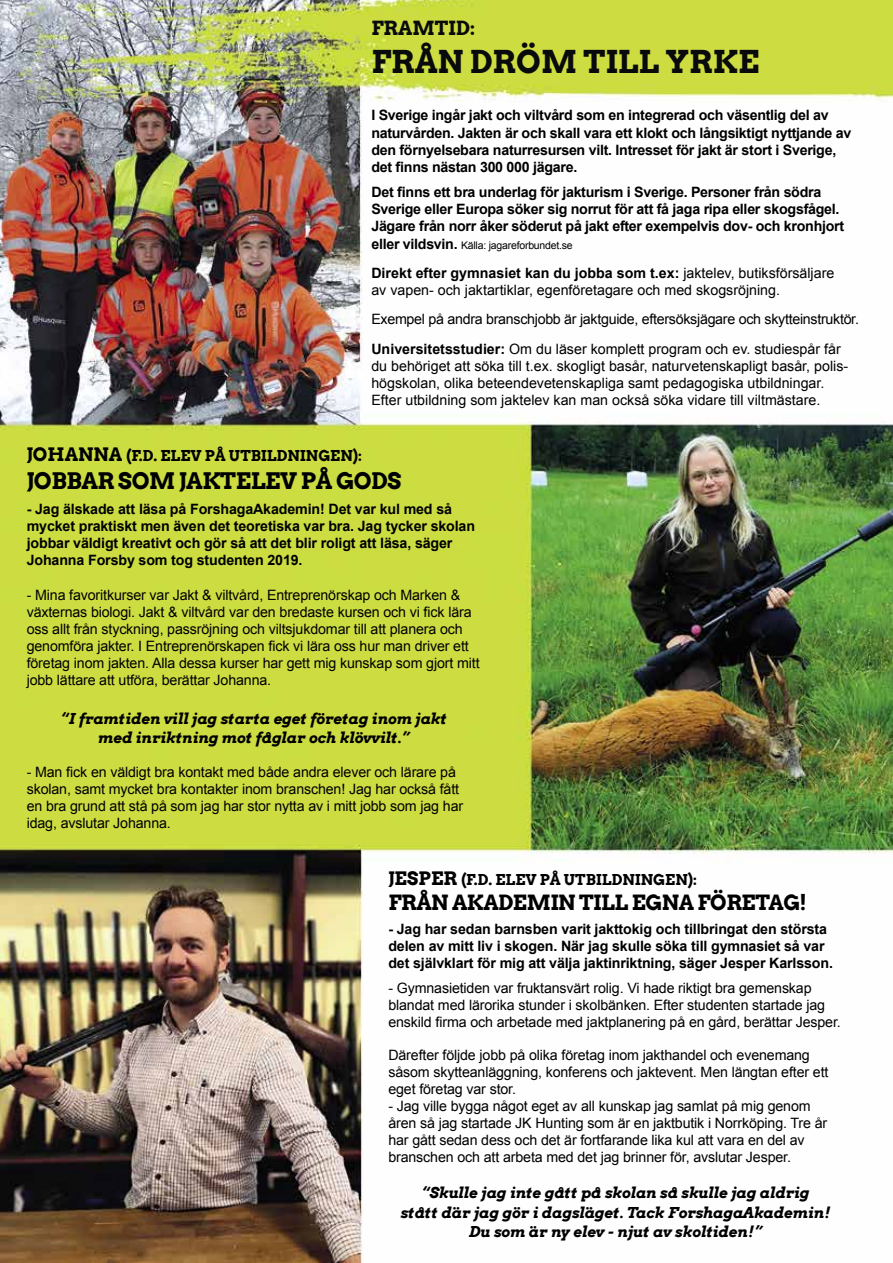
<style>
.page{position:relative;width:893px;height:1263px;background:#fff}
.page>*{position:absolute;margin:0;border:0;box-sizing:border-box;transform-origin:0 0}
.t1{font:700 31.5px "Arvo";color:#090a0c}
.t2{font:700 22.8px "Arvo";letter-spacing:-.02em;color:#000}
.t3{font:700 21px "Arvo";letter-spacing:-.02em;color:#000}
.t4{font:700 19.5px "Arvo";color:#090a0c}
.t5{font:italic 700 15px/19.5px "Arvo";color:#000;text-align:center}
.t6{font:700 15px "Arvo";color:#000}
.t7{font:14.25px/17px "Arial";letter-spacing:-.01em;color:#000}
.t8{font:700 14.25px/17px "Arial";letter-spacing:-.02em;color:#000}
.t9{font:10.5px "Arial";letter-spacing:-.02em;color:#000}
.s1{font-weight:700;font-size:14.25px}
.s2{font-weight:700}
.s3{font-size:18.6px}
</style>
<div class="page">
<img style="left:0;top:0;width:893px;height:1263px">
<h3 class="t4" style="left:371px;top:16px;width:105px">FRAMTID:</h3>
<h1 class="t1" style="left:371px;top:42px;width:390px">FRÅN DRÖM TILL YRKE</h1>
<p class="t8" style="left:371px;top:107px;width:481px">I Sverige ingår jakt och viltvård som en integrerad och väsentlig del av naturvården. Jakten är och skall vara ett klokt och långsiktigt nyttjande av den förnyelsebara naturresursen vilt. Intresset för jakt är stort i Sverige, det finns nästan 300 000 jägare.</p>
<p class="t8" style="left:371px;top:184px;width:474px">Det finns ett bra underlag för jakturism i Sverige. Personer från södra<br>Sverige eller Europa söker sig norrut för att få jaga ripa eller skogsfågel.<br>Jägare från norr åker söderut på jakt efter exempelvis dov- och kronhjort</p>
<p class="t9" style="left:371px;top:238px;width:203px"><span class="s1">eller vildsvin.</span> Källa: jagareforbundet.se</p>
<p class="t7" style="left:371px;top:264px;width:464px"><span class="s2">Direkt efter gymnasiet kan du jobba som t.ex:</span> jaktelev, butiksförsäljare av vapen- och jaktartiklar, egenföretagare och med skogsröjning.</p>
<p class="t7" style="left:371px;top:305px;width:489px;line-height:29.2px">Exempel på andra branschjobb är jaktguide, eftersöksjägare och skytteinstruktör.<br><span class="s2">Universitetsstudier:</span> Om du läser komplett program och ev. studiespår får</p>
<p class="t7" style="left:371px;top:357px;width:478px">du behöriget att söka till t.ex. skogligt basår, naturvetenskapligt basår, polis&shy;högskolan, olika beteendevetenskapliga samt pedagogiska utbildningar.<br>Efter utbildning som jaktelev kan man också söka vidare till viltmästare.</p>
<p class="t6" style="left:27px;top:446px;width:337px"><span class="s3">JOHANNA</span> (F.D. ELEV PÅ UTBILDNINGEN):</p>
<h2 class="t2" style="left:27px;top:466px;width:376px">JOBBAR SOM JAKTELEV PÅ GODS</h2>
<p class="t8" style="left:27px;top:501px;width:450px">- Jag älskade att läsa på ForshagaAkademin! Det var kul med så mycket praktiskt men även det teoretiska var bra. Jag tycker skolan jobbar väldigt kreativt och gör så att det blir roligt att läsa, säger Johanna Forsby som tog studenten 2019.</p>
<p class="t7" style="left:27px;top:587px;width:454px">- Mina favoritkurser var Jakt &amp; viltvård, Entreprenörskap och Marken &amp; växternas biologi. Jakt &amp; viltvård var den bredaste kursen och vi fick lära oss allt från styckning, passröjning och viltsjukdomar till att planera och genomföra jakter. I Entreprenörskapen fick vi lära oss hur man driver ett företag inom jakten. Alla dessa kurser har gett mig kunskap som gjort mitt jobb lättare att utföra, berättar Johanna.</p>
<p class="t5" style="left:60px;top:709px;width:388px">“I framtiden vill jag starta eget företag inom jakt med inriktning mot fåglar och klövvilt.”</p>
<p class="t7" style="left:27px;top:763px;width:438px">- Man fick en väldigt bra kontakt med både andra elever och lärare på skolan, samt mycket bra kontakter inom branschen! Jag har också fått en bra grund att stå på som jag har stor nytta av i mitt jobb som jag har idag, avslutar Johanna.</p>
<p class="t6" style="left:388px;top:870px;width:310px"><span class="s3">JESPER</span> (F.D. ELEV PÅ UTBILDNINGEN):</p>
<h3 class="t3" style="left:388px;top:889px;width:420px">FRÅN AKADEMIN TILL EGNA FÖRETAG!</h3>
<p class="t8" style="left:388px;top:921px;width:446px">- Jag har sedan barnsben varit jakttokig och tillbringat den största delen av mitt liv i skogen. När jag skulle söka till gymnasiet så var det självklart för mig att välja jaktinriktning, säger Jesper Karlsson.</p>
<p class="t7" style="left:388px;top:979px;width:454px">- Gymnasietiden var fruktansvärt rolig. Vi hade riktigt bra gemenskap blandat med lärorika stunder i skolbänken. Efter studenten startade jag enskild firma och arbetade med jaktplanering på en gård, berättar Jesper.</p>
<p class="t7" style="left:388px;top:1047px;width:442px">Därefter följde jobb på olika företag inom jakthandel och evenemang såsom skytteanläggning, konferens och jaktevent. Men längtan efter ett eget företag var stor.</p>
<p class="t7" style="left:388px;top:1098px;width:440px">- Jag ville bygga något eget av all kunskap jag samlat på mig genom åren så jag startade JK Hunting som är en jaktbutik i Norrköping. Tre år har gått sedan dess och det är fortfarande lika kul att vara en del av branschen och att arbeta med det jag brinner för, avslutar Jesper.</p>
<p class="t5" style="left:400px;top:1183px;width:431px">“Skulle jag inte gått på skolan så skulle jag aldrig<br>stått där jag gör i dagsläget. Tack ForshagaAkademin!<br>Du som är ny elev - njut av skoltiden!”</p>
</div>
